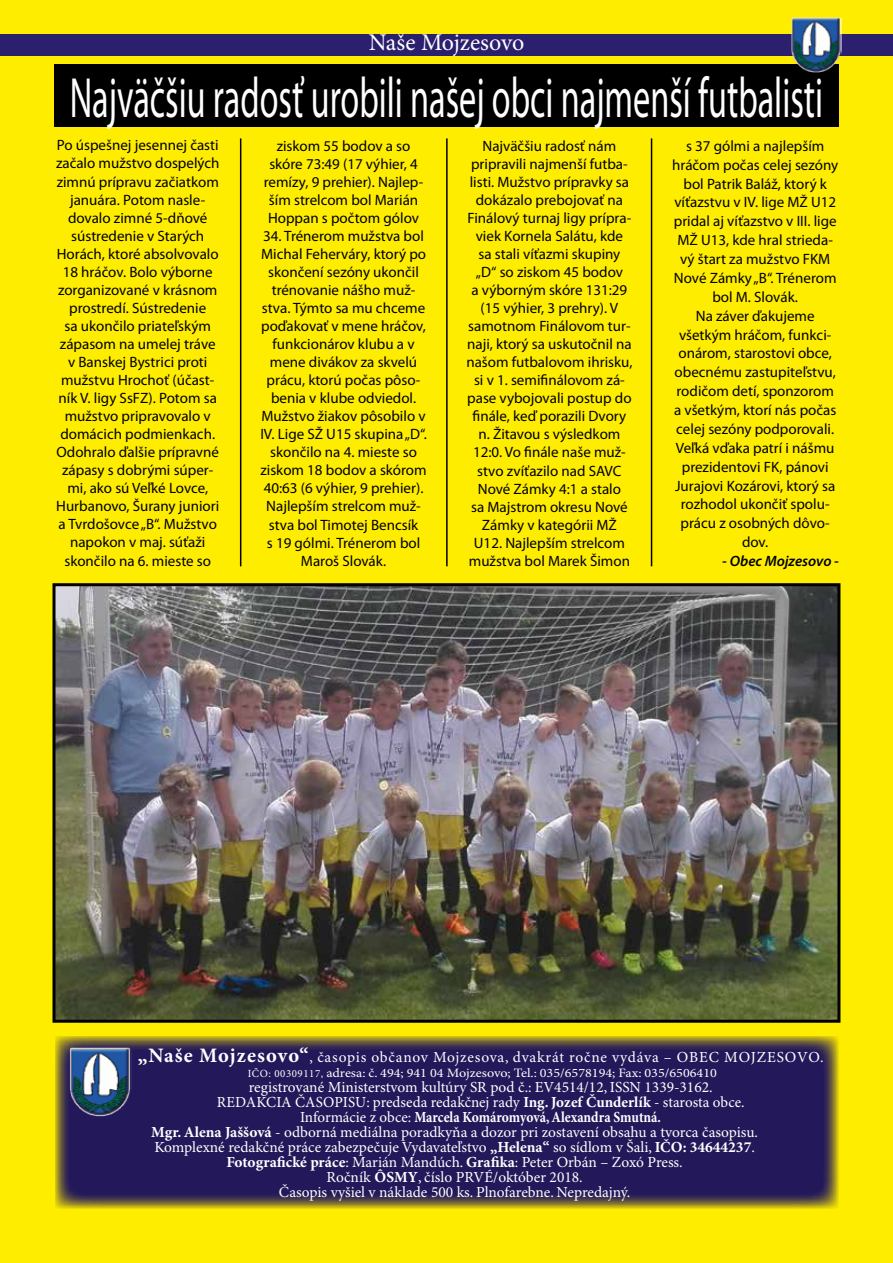
<style>
.page{position:relative;width:893px;height:1263px;background:#ffed00}
.page>*{position:absolute;margin:0;border:0;box-sizing:border-box;transform-origin:0 0}
.t1{font:57px "Myriad Pro";color:#fff;scale:.6 1}
.t2{font:24px "Minion Pro";color:#fff}
.t3{font:15.45px "Minion Pro";color:#fff}
.t4{font:15.45px "Minion Pro";letter-spacing:.05em;color:#fff}
.t5{font:700 15.45px "Minion Pro";letter-spacing:-.005em;color:#fff;scale:.88 1}
.t6{font:15px/18px "Myriad Pro";color:#000;text-align:center}
.t7{font:italic 600 15px "Myriad Pro";color:#000}
.t8{font:12.9px "Minion Pro";color:#fff;scale:1.1 1}
.s1{font-weight:700;font-size:20.55px}
.s2{font-size:10.95px}
.s3{font-weight:700}
.s4{font-weight:400}
</style>
<div class="page">
<div style="left:54px;top:64px;width:785px;height:63px;background:#000"></div>
<img style="left:56px;top:587px;width:780px;height:432px">
<div style="left:52px;top:583px;width:788px;height:440px;border:3px solid #000"></div>
<hr style="left:240px;top:139px;width:1px;height:427px;background:#000">
<hr style="left:446px;top:139px;width:2px;height:427px;background:#000">
<hr style="left:651px;top:139px;width:1px;height:427px;background:#000">
<svg style="left:55px;top:1036px;width:784px;height:173px;background:#332753"></svg>
<img style="left:68px;top:1046px;width:63px;height:71px">
<div style="left:0;top:34px;width:893px;height:22px;background:#2a206e"></div>
<img style="left:791px;top:17px;width:50px;height:56px">
<h2 class="t2" style="left:369px;top:28px;width:157px">Naše Mojzesovo</h2>
<h1 class="t1" style="left:70px;top:67px;width:1257px">Najväčšiu radosť urobili našej obci najmenší futbalisti</h1>
<p class="t6" style="left:56px;top:137px;width:165px">Po úspešnej jesennej časti začalo mužstvo dospelých zimnú prípravu začiatkom januára. Potom nasle&shy;dovalo zimné 5-dňové sústredenie v Starých<br>Horách, ktoré absolvovalo<br>18 hráčov. Bolo výborne zorganizované v krásnom prostredí. Sústredenie<br>sa ukončilo priateľským zápasom na umelej tráve v Banskej Bystrici proti mužstvu Hrochoť (účast&shy;ník V. ligy SsFZ). Potom sa mužstvo pripravovalo v domácich podmienkach.<br>Odohralo ďalšie prípravné zápasy s dobrými súper&shy;mi, ako sú Veľké Lovce,<br>Hurbanovo, Šurany juniori a Tvrdošovce „B“. Mužstvo napokon v maj. súťaži skončilo na 6. mieste so</p>
<p class="t6" style="left:264px;top:137px;width:161px">ziskom 55 bodov a so skóre 73:49 (17 výhier, 4 remízy, 9 prehier). Najlep&shy;ším strelcom bol Marián<br>Hoppan s počtom gólov</p>
<p class="t6" style="left:466px;top:137px;width:168px">Najväčšiu radosť nám pripravili najmenší futba&shy;listi. Mužstvo prípravky sa dokázalo prebojovať na<br>Finálový turnaj ligy prípra&shy;viek Kornela Salátu, kde<br>sa stali víťazmi skupiny „D“ so ziskom 45 bodov<br>a výborným skóre 131:29 (15 výhier, 3 prehry). V samotnom Finálovom tur&shy;naji, ktorý sa uskutočnil na našom futbalovom ihrisku, si v 1. semifinálovom zá&shy;pase vybojovali postup do finále, keď porazili Dvory n. Žitavou s výsledkom<br>12:0. Vo finále naše muž&shy;stvo zvíťazilo nad SAVC<br>Nové Zámky 4:1 a stalo<br>sa Majstrom okresu Nové<br>Zámky v kategórii MŽ<br>U12. Najlepším strelcom mužstva bol Marek Šimon</p>
<p class="t6" style="left:672px;top:137px;width:168px;line-height:18.9px">s 37 gólmi a najlepším hráčom počas celej sezóny bol Patrik Baláž, ktorý k víťazstvu v IV. lige MŽ U12 pridal aj víťazstvo v III. lige<br>MŽ U13, kde hral strieda&shy;vý štart za mužstvo FKM<br>Nové Zámky „B“. Trénerom bol M. Slovák.<br>Na záver ďakujeme všetkým hráčom, funkci&shy;onárom, starostovi obce, obecnému zastupiteľstvu, rodičom detí, sponzorom a všetkým, ktorí nás počas celej sezóny podporovali.<br>Veľká vďaka patrí i nášmu prezidentovi FK, pánovi<br>Jurajovi Kozárovi, ktorý sa rozhodol ukončiť spolu&shy;prácu z osobných dôvo&shy;dov.</p>
<p class="t6" style="left:260px;top:227px;width:168px">34. Trénerom mužstva bol<br>Michal Feherváry, ktorý po skončení sezóny ukončil trénovanie nášho muž&shy;stva. Týmto sa mu chceme poďakovať v mene hráčov, funkcionárov klubu a v mene divákov za skvelú prácu, ktorú počas pôso&shy;benia v klube odviedol.<br>Mužstvo žiakov pôsobilo v<br>IV. Lige SŽ U15 skupina „D“. skončilo na 4. mieste so ziskom 18 bodov a skórom<br>40:63 (6 výhier, 9 prehier).<br>Najlepším strelcom muž&shy;stva bol Timotej Bencsík<br>s 19 gólmi. Trénerom bol<br>Maroš Slovák.</p>
<p class="t7" style="left:722px;top:553px;width:118px">- Obec Mojzesovo -</p>
<p class="t4" style="left:138px;top:1047px;width:687px"><span class="s1">„Naše Mojzesovo“</span>, časopis občanov Mojzesova, dvakrát ročne vydáva – OBEC MOJZESOVO.</p>
<p class="t8" style="left:248px;top:1065px;width:428px"><span class="s2">IČO: 00309117,</span> adresa: č. 494; 941 04 Mojzesovo; Tel.: 035/6578194; Fax: 035/6506410</p>
<p class="t3" style="left:249px;top:1077px;width:465px">registrované Ministerstvom kultúry SR pod č.: EV4514/12, ISSN 1339-3162.</p>
<p class="t3" style="left:217px;top:1092px;width:529px">REDAKCIA ČASOPISU: predseda redakčnej rady <span class="s3">Ing. Jozef Čunderlík</span> - starosta obce.</p>
<p class="t5" style="left:300px;top:1108px;width:412px"><span class="s4">Informácie z obce:</span> Marcela Komáromyová, Alexandra Smutná.</p>
<p class="t3" style="left:151px;top:1123px;width:608px"><span class="s3">Mgr. Alena Jaššová</span> - odborná mediálna poradkyňa a dozor pri zostavení obsahu a tvorca časopisu.</p>
<p class="t3" style="left:154px;top:1138px;width:602px">Komplexné redakčné práce zabezpečuje Vydavateľstvo <span class="s3">„Helena“</span> so sídlom v Šali, <span class="s3">IČO: 34644237</span>.</p>
<p class="t3" style="left:226px;top:1153px;width:458px"><span class="s3">Fotografické práce</span>: Marián Mandúch. <span class="s3">Grafika</span>: Peter Orbán – Zoxó Press.</p>
<p class="t3" style="left:326px;top:1168px;width:258px">Ročník <span class="s3">ÔSMY</span>, číslo PRVÉ/október 2018.</p>
<p class="t3" style="left:279px;top:1183px;width:353px">Časopis vyšiel v náklade 500 ks. Plnofarebne. Nepredajný.</p>
</div>
